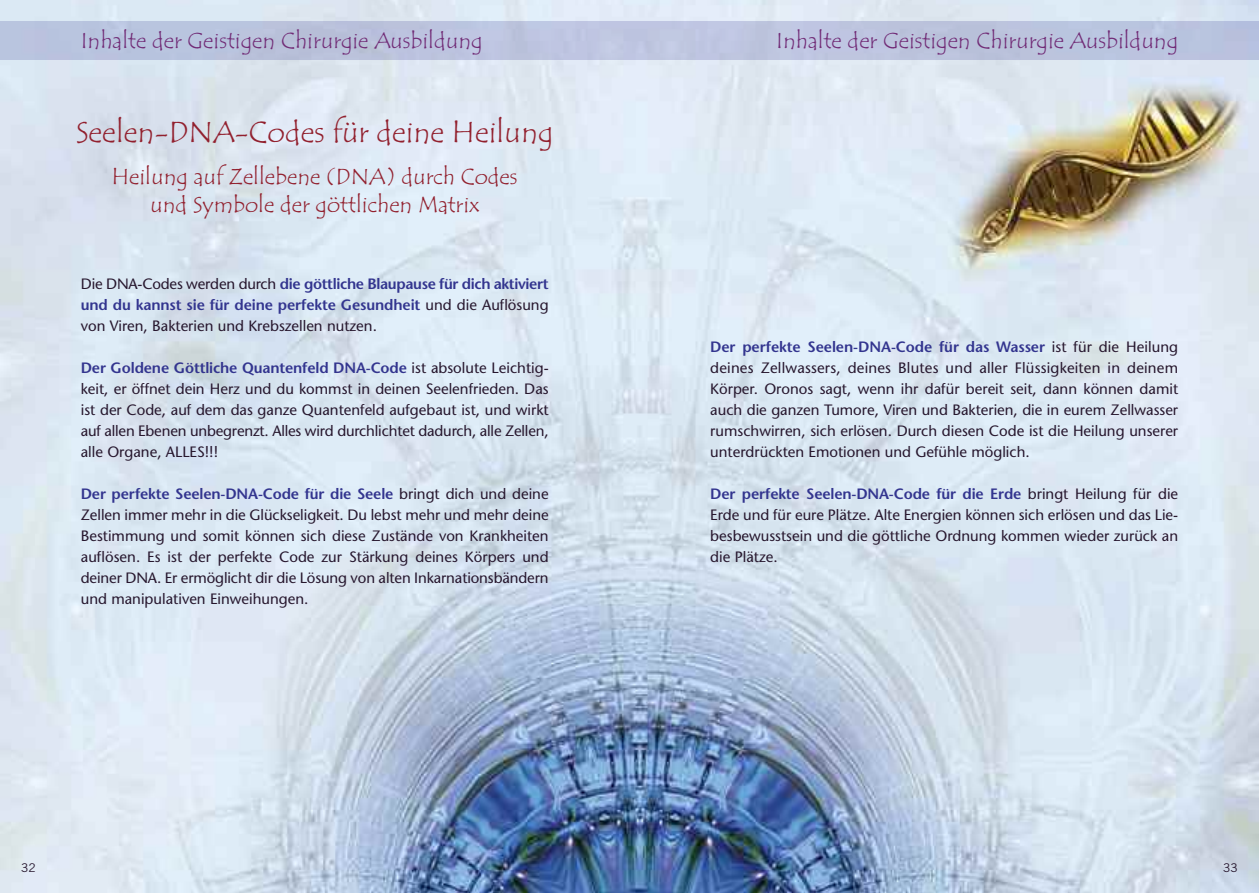
<style>
.page{position:relative;width:1259px;height:893px;background:#fff}
.page>*{position:absolute;margin:0;border:0;box-sizing:border-box;transform-origin:0 0}
.t1{font:30px "Tempus Sans ITC";color:#92202e}
.t2{font:22.5px "Tempus Sans ITC";color:#712b76}
.t3{font:22.5px/28px "Tempus Sans ITC";color:#92202e;text-align:center}
.t4{font:15px/21px "Stone Sans";color:#27172e;text-align:justify}
.t5{font:12px "Trade Gothic LT Std";color:#27172e}
.s1{font-weight:600;color:#33358f}
</style>
<div class="page">
<img style="left:0;top:0;width:1259px;height:893px">
<div style="left:0;top:21px;width:1259px;height:39px;background:#bbc4df"></div>
<h2 class="t2" style="left:81px;top:33px;width:403px">Inhalte der Geistigen Chirurgie Ausbildung</h2>
<h2 class="t2" style="left:776px;top:33px;width:403px">Inhalte der Geistigen Chirurgie Ausbildung</h2>
<h1 class="t1" style="left:76px;top:122px;width:479px">Seelen-DNA-Codes für deine Heilung</h1>
<h2 class="t3" style="left:112px;top:165px;width:407px">Heilung auf Zellebene (DNA) durch Codes und Symbole der göttlichen Matrix</h2>
<p class="t4" style="left:81px;top:275px;width:469px">Die DNA-Codes werden durch <span class="s1">die göttliche Blaupause für dich aktiviert und du kannst sie für deine perfekte Gesundheit</span> und die Auflösung von Viren, Bakterien und Krebszellen nutzen.</p>
<p class="t4" style="left:81px;top:359px;width:469px"><span class="s1">Der Goldene Göttliche Quantenfeld DNA-Code</span> ist absolute Leichtig&shy;keit, er öffnet dein Herz und du kommst in deinen Seelenfrieden. Das ist der Code, auf dem das ganze Quantenfeld aufgebaut ist, und wirkt auf allen Ebenen unbegrenzt. Alles wird durchlichtet dadurch, alle Zellen, alle Organe, ALLES!!!</p>
<p class="t4" style="left:81px;top:485px;width:469px"><span class="s1">Der perfekte Seelen-DNA-Code für die Seele</span> bringt dich und deine Zellen immer mehr in die Glückseligkeit. Du lebst mehr und mehr deine Bestimmung und somit können sich diese Zustände von Krankheiten auflösen. Es ist der perfekte Code zur Stärkung deines Körpers und deiner DNA. Er ermöglicht dir die Lösung von alten Inkarnationsbändern und manipulativen Einweihungen.</p>
<p class="t4" style="left:710px;top:338px;width:469px"><span class="s1">Der perfekte Seelen-DNA-Code für das Wasser</span> ist für die Heilung deines Zellwassers, deines Blutes und aller Flüssigkeiten in deinem Körper. Oronos sagt, wenn ihr dafür bereit seit, dann können damit auch die ganzen Tumore, Viren und Bakterien, die in eurem Zellwasser rumschwirren, sich erlösen. Durch diesen Code ist die Heilung unserer unterdrückten Emotionen und Gefühle möglich.</p>
<p class="t4" style="left:710px;top:485px;width:469px"><span class="s1">Der perfekte Seelen-DNA-Code für die Erde</span> bringt Heilung für die Erde und für eure Plätze. Alte Energien können sich erlösen und das Lie&shy;besbewusstsein und die göttliche Ordnung kommen wieder zurück an die Plätze.</p>
<p class="t5" style="left:21px;top:863px;width:16px">32</p>
<p class="t5" style="left:1223px;top:863px;width:16px">33</p>
</div>
